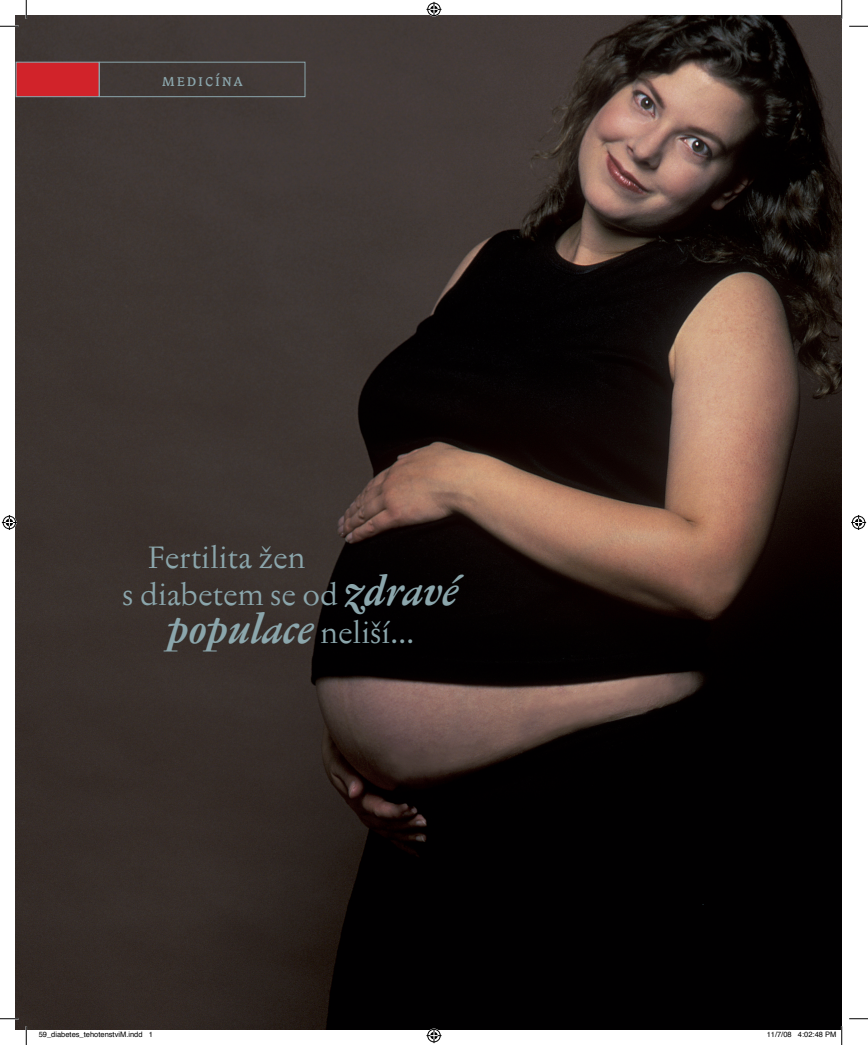
<style>
.page{position:relative;width:868px;height:1045px;background:#fff}
.page>*{position:absolute;margin:0;border:0;box-sizing:border-box;transform-origin:0 0}
.t1{font:30px "Jannon Text";letter-spacing:-.01em;color:#8ba6ac}
.t2{font:17.5px "Biblon Pro";letter-spacing:.1em;color:#8ba6ac}
.t3{font:7.5px "Helvetica";color:#000}
.s1{font-weight:700;font-style:italic;font-size:40px}
</style>
<div class="page">
<img style="left:16px;top:16px;width:825px;height:1013px">
<div style="left:16px;top:62px;width:83px;height:35px;background:#d1232a"></div>
<div style="left:16px;top:62px;width:83px;height:35px;border:1px solid #8ba6ac"></div>
<div style="left:99px;top:62px;width:206px;height:35px;border:1px solid #8ba6ac"></div>
<svg style="left:0;top:25px;width:19px;height:2px"></svg>
<svg style="left:849px;top:25px;width:18px;height:2px"></svg>
<svg style="left:0;top:1018px;width:19px;height:1px"></svg>
<svg style="left:849px;top:1018px;width:18px;height:1px"></svg>
<svg style="left:25px;top:0;width:2px;height:19px"></svg>
<svg style="left:25px;top:1026px;width:2px;height:19px"></svg>
<svg style="left:840px;top:0;width:2px;height:19px"></svg>
<svg style="left:426px;top:2px;width:15px;height:15px"></svg>
<svg style="left:426px;top:1028px;width:15px;height:15px"></svg>
<svg style="left:2px;top:515px;width:15px;height:15px"></svg>
<svg style="left:851px;top:515px;width:15px;height:15px"></svg>
<svg style="left:797px;top:1026px;width:45px;height:19px"></svg>
<p class="t2" style="left:162px;top:70px;width:82px">medicína</p>
<p class="t1" style="left:148px;top:539px;width:159px">Fertilita žen</p>
<p class="t1" style="left:122px;top:576px;width:338px">s diabetem se od <span class="s1">zdravé</span></p>
<p class="t1" style="left:167px;top:614px;width:248px"><span class="s1">populace</span> neliší...</p>
<p class="t3" style="left:39px;top:1028px;width:116px">59_diabetes_tehotenstviM.indd 1</p>
<p class="t3" style="left:766px;top:1028px;width:71px">11/7/08 4:02:48 PM</p>
</div>
